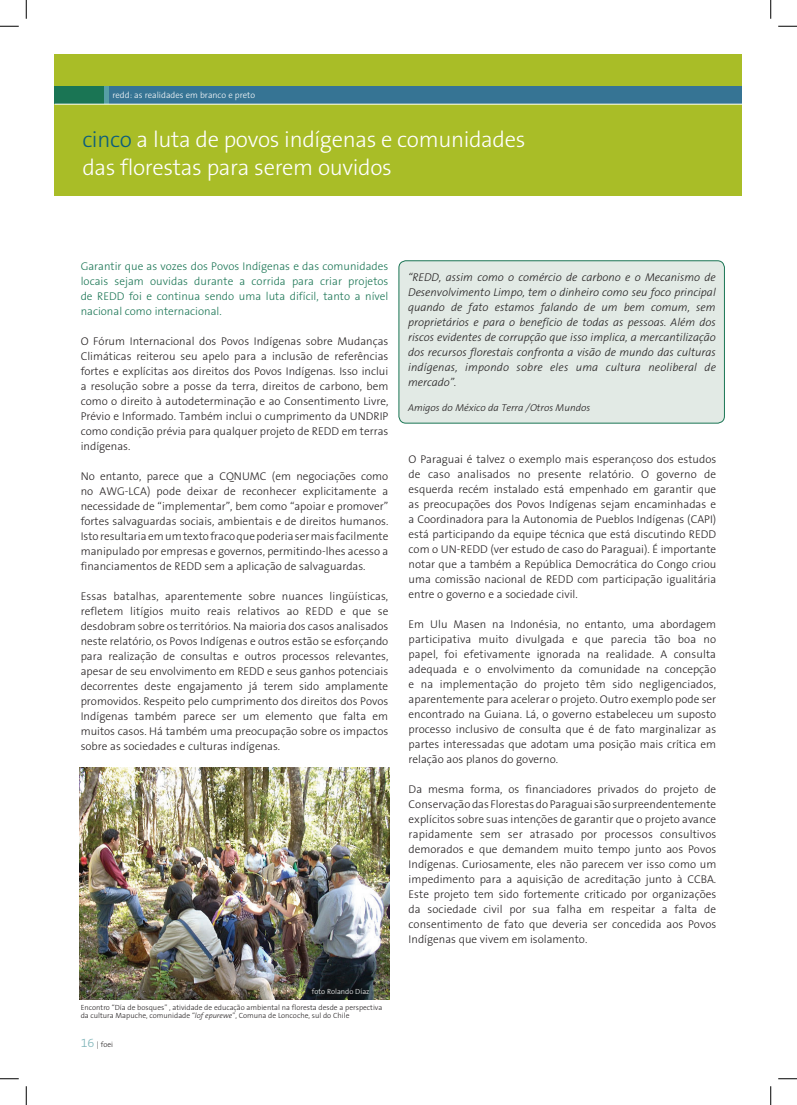
<style>
.page{position:relative;width:797px;height:1105px;background:#fff}
.page>*{position:absolute;margin:0;border:0;box-sizing:border-box;transform-origin:0 0}
.t1{font:300 22.5px/27.5px "The Sans B3";letter-spacing:-.015em;color:#fff}
.t2{font:300 11.25px/15px "The Sans B3";color:#231f20;text-align:justify}
.t3{font:italic 300 11.25px/15px "The Sans B3";letter-spacing:.01em;color:#231f20;text-align:justify}
.t4{font:300 11.25px/15px "The Sans B3";color:#1a7554;text-align:justify}
.t5{font:italic 300 10px "The Sans B3";color:#231f20}
.t6{font:300 8.75px "The Sans B3";color:#fff}
.t7{font:300 7.5px/8.8px "The Sans B3";color:#231f20}
.t8{font:300 7.5px "The Sans B3";color:#fff}
.s1{color:#0a5c7d}
.s2{font-style:italic}
.s3{font-size:12.5px;color:#7db3b8}
</style>
<div class="page">
<div style="left:55px;top:55px;width:687px;height:141px;background:#a9bd27"></div>
<div style="left:55px;top:86px;width:687px;height:18px;background:#367494"></div>
<div style="left:55px;top:86px;width:53px;height:18px;background:#1a7554"></div>
<div style="left:104px;top:86px;width:5px;height:18px;background:#569fa5"></div>
<hr style="left:55px;top:104px;width:687px;height:1px;background:#fff">
<div style="left:399px;top:261px;width:325px;height:162px;background:#e2eae5;border-radius:7px"></div>
<div style="left:398px;top:260px;width:326px;height:163px;border:1px solid #1a7554;border-radius:7px"></div>
<img style="left:79px;top:768px;width:310px;height:231px">
<svg style="left:0;top:25px;width:19px;height:2px"></svg>
<svg style="left:778px;top:25px;width:19px;height:2px"></svg>
<svg style="left:0;top:1078px;width:19px;height:1px"></svg>
<svg style="left:778px;top:1078px;width:19px;height:1px"></svg>
<svg style="left:25px;top:0;width:2px;height:19px"></svg>
<svg style="left:25px;top:1086px;width:2px;height:19px"></svg>
<svg style="left:770px;top:0;width:1px;height:19px"></svg>
<svg style="left:770px;top:1086px;width:1px;height:19px"></svg>
<p class="t6" style="left:112px;top:90px;width:144px">redd: as realidades em branco e preto</p>
<h1 class="t1" style="left:82px;top:127px;width:444px"><span class="s1">cinco</span> a luta de povos indígenas e comunidades das florestas para serem ouvidos</h1>
<p class="t4" style="left:81px;top:259px;width:309px">Garantir que as vozes dos Povos Indígenas e das comunidades locais sejam ouvidas durante a corrida para criar projetos de REDD foi e continua sendo uma luta difícil, tanto a nível nacional como internacional.</p>
<p class="t2" style="left:81px;top:334px;width:309px">O Fórum Internacional dos Povos Indígenas sobre Mudanças Climáticas reiterou seu apelo para a inclusão de referências fortes e explícitas aos direitos dos Povos Indígenas. Isso inclui a resolução sobre a posse da terra, direitos de carbono, bem como o direito à autodeterminação e ao Consentimento Livre, Prévio e Informado. Também inclui o cumprimento da UNDRIP como condição prévia para qualquer projeto de REDD em terras indígenas.</p>
<p class="t2" style="left:81px;top:469px;width:309px">No entanto, parece que a CQNUMC (em negociações como no AWG-LCA) pode deixar de reconhecer explicitamente a necessidade de “implementar”, bem como “apoiar e promover” fortes salvaguardas sociais, ambientais e de direitos humanos.<br>Isto resultaria em um texto fraco que poderia ser mais facilmente manipulado por empresas e governos, permitindo-lhes acesso a financiamentos de REDD sem a aplicação de salvaguardas.</p>
<p class="t2" style="left:81px;top:589px;width:309px">Essas batalhas, aparentemente sobre nuances lingüísticas, refletem litígios muito reais relativos ao REDD e que se desdobram sobre os territórios. Na maioria dos casos analisados neste relatório, os Povos Indígenas e outros estão se esforçando para realização de consultas e outros processos relevantes, apesar de seu envolvimento em REDD e seus ganhos potenciais decorrentes deste engajamento já terem sido amplamente promovidos. Respeito pelo cumprimento dos direitos dos Povos Indígenas também parece ser um elemento que falta em muitos casos. Há também uma preocupação sobre os impactos sobre as sociedades e culturas indígenas.</p>
<p class="t8" style="left:312px;top:987px;width:59px">foto Rolando Díaz</p>
<p class="t7" style="left:81px;top:1003px;width:303px">Encontro “Día de bosques” , atividade de educação ambiental na floresta desde a perspectiva da cultura Mapuche, comunidade “<span class="s2">lof epurewe</span>”, Comuna de Loncoche, sul do Chile</p>
<p class="t7" style="left:81px;top:1040px;width:34px"><span class="s3">16</span> | foei</p>
<p class="t3" style="left:408px;top:270px;width:309px">“REDD, assim como o comércio de carbono e o Mecanismo de Desenvolvimento Limpo, tem o dinheiro como seu foco principal quando de fato estamos falando de um bem comum, sem proprietários e para o benefício de todas as pessoas. Além dos riscos evidentes de corrupção que isso implica, a mercantilização dos recursos florestais confronta a visão de mundo das culturas indígenas, impondo sobre eles uma cultura neoliberal de mercado”.</p>
<p class="t5" style="left:408px;top:402px;width:184px">Amigos do México da Terra /Otros Mundos</p>
<p class="t2" style="left:408px;top:453px;width:309px">O Paraguai é talvez o exemplo mais esperançoso dos estudos de caso analisados no presente relatório. O governo de esquerda recém instalado está empenhado em garantir que as preocupações dos Povos Indígenas sejam encaminhadas e a Coordinadora para la Autonomia de Pueblos Indígenas (CAPI) está participando da equipe técnica que está discutindo REDD com o UN-REDD (ver estudo de caso do Paraguai). É importante notar que a também a República Democrática do Congo criou uma comissão nacional de REDD com participação igualitária entre o governo e a sociedade civil.</p>
<p class="t2" style="left:408px;top:618px;width:309px">Em Ulu Masen na Indonésia, no entanto, uma abordagem participativa muito divulgada e que parecia tão boa no papel, foi efetivamente ignorada na realidade. A consulta adequada e o envolvimento da comunidade na concepção e na implementação do projeto têm sido negligenciados, aparentemente para acelerar o projeto. Outro exemplo pode ser encontrado na Guiana. Lá, o governo estabeleceu um suposto processo inclusivo de consulta que é de fato marginalizar as partes interessadas que adotam uma posição mais crítica em relação aos planos do governo.</p>
<p class="t2" style="left:408px;top:782px;width:309px">Da mesma forma, os financiadores privados do projeto de Conservação das Florestas do Paraguai são surpreendentemente explícitos sobre suas intenções de garantir que o projeto avance rapidamente sem ser atrasado por processos consultivos demorados e que demandem muito tempo junto aos Povos Indígenas. Curiosamente, eles não parecem ver isso como um impedimento para a aquisição de acreditação junto à CCBA.<br>Este projeto tem sido fortemente criticado por organizações da sociedade civil por sua falha em respeitar a falta de consentimento de fato que deveria ser concedida aos Povos Indígenas que vivem em isolamento.</p>
</div>
